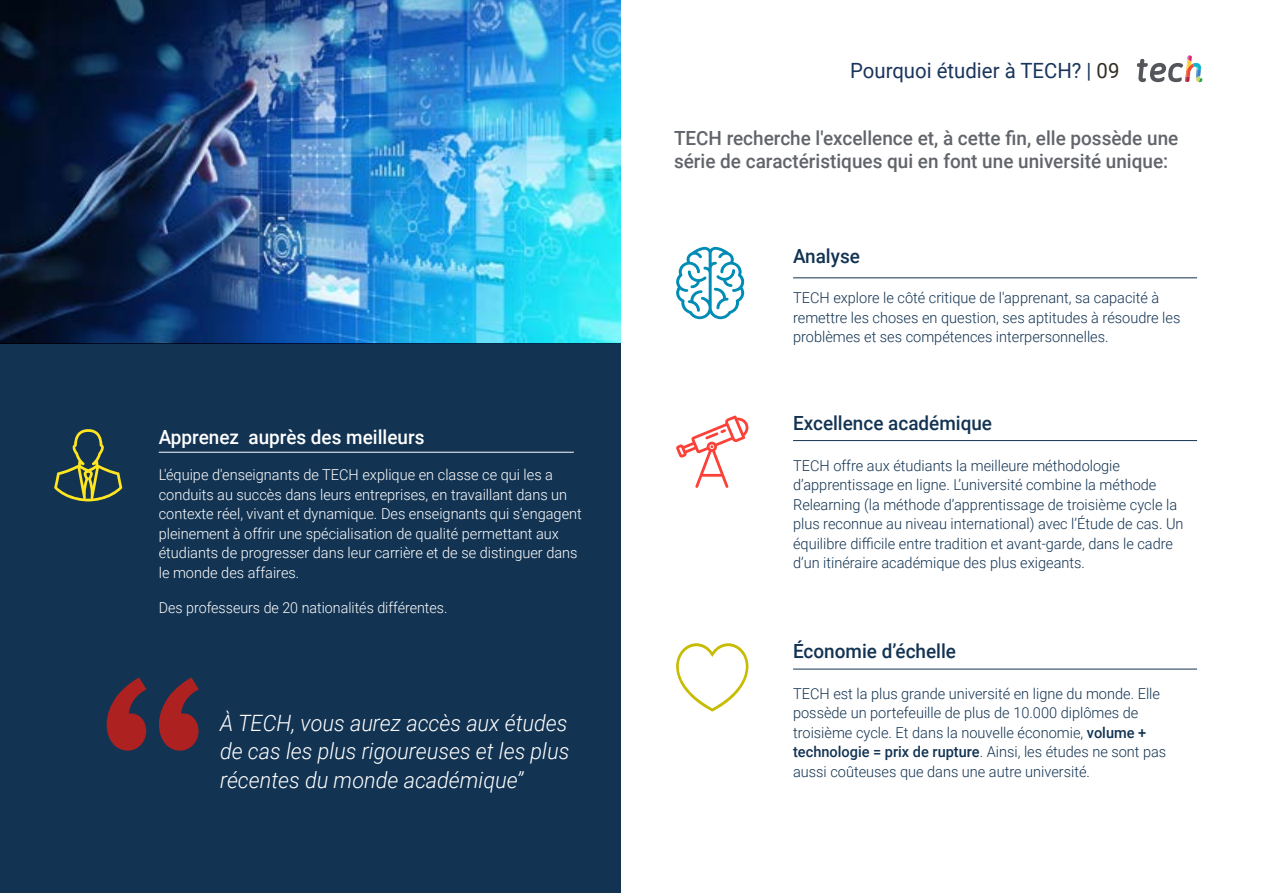
<style>
.page{position:relative;width:1263px;height:893px;background:#fff}
.page>*{position:absolute;margin:0;border:0;box-sizing:border-box;transform-origin:0 0}
.t1{font:italic 300 22.5px/28.5px "Roboto";color:#fff;text-align:justify;scale:.96 1}
.t2{font:21px "Roboto";color:#1a355c}
.t3{font:500 19.5px/22.5px "Roboto";color:#61646a}
.t4{font:500 19.5px "Roboto";color:#123352}
.t5{font:500 19.5px "Roboto";color:#fff}
.t6{font:300 15px/19.5px "Roboto";color:#123352}
.t7{font:300 15px/19.5px "Roboto";color:#fff}
.t8{font:300 15px "Roboto";color:#fff;scale:.95 1}
.s1{color:#312e20}
.s2{font-weight:500}
</style>
<div class="page">
<img style="left:0;top:0;width:621px;height:344px">
<div style="left:0;top:344px;width:621px;height:549px;background:#123352"></div>
<svg style="left:107px;top:677px;width:92px;height:74px"></svg>
<hr style="left:793px;top:440px;width:404px;height:1px;background:#123352">
<hr style="left:793px;top:669px;width:404px;height:1px;background:#123352">
<hr style="left:793px;top:277px;width:404px;height:1px;background:#123352">
<hr style="left:159px;top:452px;width:415px;height:1px;background:#fff">
<svg style="left:676px;top:247px;width:68px;height:72px"></svg>
<svg style="left:54px;top:429px;width:68px;height:72px"></svg>
<svg style="left:676px;top:416px;width:73px;height:72px"></svg>
<svg style="left:676px;top:643px;width:72px;height:68px"></svg>
<svg style="left:1137px;top:55px;width:65px;height:28px"></svg>
<h3 class="t5" style="left:159px;top:423px;width:267px">Apprenez auprès des meilleurs</h3>
<p class="t7" style="left:159px;top:465px;width:425px">L'équipe d'enseignants de TECH explique en classe ce qui les a conduits au succès dans leurs entreprises, en travaillant dans un contexte réel, vivant et dynamique. Des enseignants qui s'engagent pleinement à offrir une spécialisation de qualité permettant aux étudiants de progresser dans leur carrière et de se distinguer dans le monde des affaires.</p>
<p class="t8" style="left:159px;top:597px;width:305px">Des professeurs de 20 nationalités différentes.</p>
<h1 class="t1" style="left:220px;top:708px;width:365px">À TECH, vous aurez accès aux études de cas les plus rigoureuses et les plus récentes du monde académique’’</h1>
<h2 class="t2" style="left:850px;top:56px;width:271px">Pourquoi étudier à TECH? | <span class="s1">09</span></h2>
<h3 class="t3" style="left:674px;top:126px;width:506px">TECH recherche l'excellence et, à cette fin, elle possède une série de caractéristiques qui en font une université unique:</h3>
<h3 class="t4" style="left:793px;top:242px;width:68px">Analyse</h3>
<p class="t6" style="left:793px;top:288px;width:389px">TECH explore le côté critique de l'apprenant, sa capacité à remettre les choses en question, ses aptitudes à résoudre les problèmes et ses compétences interpersonnelles.</p>
<h3 class="t4" style="left:793px;top:410px;width:201px">Excellence académique</h3>
<p class="t6" style="left:793px;top:455px;width:392px">TECH offre aux étudiants la meilleure méthodologie d’apprentissage en ligne. L’université combine la méthode Relearning (la méthode d’apprentissage de troisième cycle la plus reconnue au niveau international) avec l’Étude de cas. Un équilibre difficile entre tradition et avant-garde, dans le cadre d’un itinéraire académique des plus exigeants.</p>
<h3 class="t4" style="left:793px;top:637px;width:164px">Économie d’échelle</h3>
<p class="t6" style="left:793px;top:683px;width:375px">TECH est la plus grande université en ligne du monde. Elle possède un portefeuille de plus de 10.000 diplômes de troisième cycle. Et dans la nouvelle économie, <span class="s2">volume + technologie = prix de rupture</span>. Ainsi, les études ne sont pas aussi coûteuses que dans une autre université.</p>
</div>
